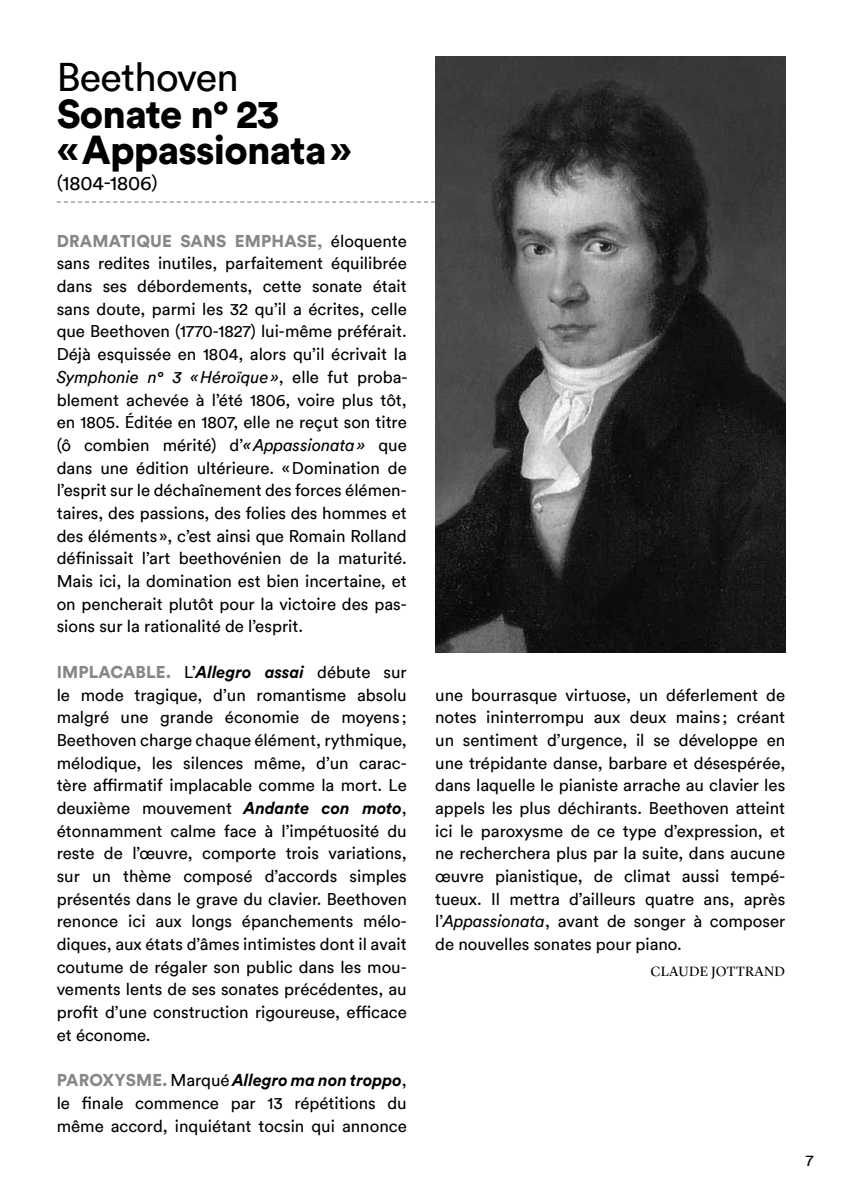
<style>
.page{position:relative;width:842px;height:1191px;background:#fff}
.page>*{position:absolute;margin:0;border:0;box-sizing:border-box;transform-origin:0 0}
.t1{font:900 40px/36.8px "Circular Std";letter-spacing:-.02em;color:#000}
.t2{font:40px "Circular";letter-spacing:-.02em;color:#000}
.t3{font:20px "Circular";color:#000}
.t4{font:17px/22.6px "Circular";color:#000;text-align:justify}
.t5{font:italic 700 17px "Circular Std";color:#000}
.t6{font:900 17px "Circular Std";letter-spacing:.01em;color:#878787}
.t7{font:16px "Circular";color:#000}
.t8{font:14px "Lyon Display";letter-spacing:.02em;color:#000}
.s1{font-family:"Circular";font-weight:400;color:#000}
.s2{font-style:italic}
.s3{font-weight:900;font-style:normal;color:#878787}
.s4{font-family:"Circular";font-weight:400;font-style:normal}
.s5{font-family:"Circular Std";font-weight:700;font-style:italic}
</style>
<div class="page">
<svg style="left:57px;top:201px;width:378px;height:2px"></svg>
<img style="left:435px;top:57px;width:350px;height:595px">
<h1 class="t2" style="left:57px;top:50px;width:184px">Beethoven</h1>
<h1 class="t1" style="left:57px;top:94px;width:297px">Sonate n° 23 «Appassionata»</h1>
<p class="t3" style="left:57px;top:170px;width:102px">(1804-1806)</p>
<p class="t6" style="left:57px;top:229px;width:351px">DRAMATIQUE SANS EMPHASE, <span class="s1">éloquente</span></p>
<p class="t4" style="left:57px;top:251px;width:352px">sans redites inutiles, parfaitement équilibrée dans ses débordements, cette sonate était sans doute, parmi les 32 qu’il a écrites, celle que Beethoven (1770-1827) lui-même préférait.<br>Déjà esquissée en 1804, alors qu’il écrivait la <span class="s2">Symphonie n° 3 «Héroïque»</span>, elle fut proba&shy;blement achevée à l’été 1806, voire plus tôt, en 1805. Éditée en 1807, elle ne reçut son titre (ô combien mérité) d’<span class="s2">«Appassionata»</span> que dans une édition ultérieure. «Domination de l’esprit sur le déchaînement des forces élémen&shy;taires, des passions, des folies des hommes et des éléments », c’est ainsi que Romain Rolland définissait l’art beethovénien de la maturité.<br>Mais ici, la domination est bien incertaine, et on pencherait plutôt pour la victoire des pas&shy;sions sur la rationalité de l’esprit.</p>
<p class="t5" style="left:57px;top:661px;width:351px"><span class="s3">IMPLACABLE.</span> <span class="s4">L’</span>Allegro assai <span class="s4">débute sur</span></p>
<p class="t4" style="left:57px;top:682px;width:352px">le mode tragique, d’un romantisme absolu malgré une grande économie de moyens ; Beethoven charge chaque élément, rythmique, mélodique, les silences même, d’un carac&shy;tère affirmatif implacable comme la mort. Le deuxième mouvement <span class="s5">Andante con moto</span>, étonnamment calme face à l’impétuosité du reste de l’œuvre, comporte trois variations, sur un thème composé d’accords simples présentés dans le grave du clavier. Beethoven renonce ici aux longs épanchements mélo&shy;diques, aux états d’âmes intimistes dont il avait coutume de régaler son public dans les mou&shy;vements lents de ses sonates précédentes, au profit d’une construction rigoureuse, efficace et économe.</p>
<p class="t5" style="left:57px;top:1069px;width:351px"><span class="s3">PAROXYSME.</span> <span class="s4">Marqué</span> Allegro ma non troppo<span class="s4">,</span></p>
<p class="t4" style="left:57px;top:1090px;width:352px">le finale commence par 13 répétitions du même accord, inquiétant tocsin qui annonce</p>
<p class="t4" style="left:435px;top:682px;width:352px">une bourrasque virtuose, un déferlement de notes ininterrompu aux deux mains ; créant un sentiment d’urgence, il se développe en une trépidante danse, barbare et désespérée, dans laquelle le pianiste arrache au clavier les appels les plus déchirants. Beethoven atteint ici le paroxysme de ce type d’expression, et ne recherchera plus par la suite, dans aucune œuvre pianistique, de climat aussi tempé&shy;tueux. Il mettra d’ailleurs quatre ans, après l’<span class="s2">Appassionata</span>, avant de songer à composer de nouvelles sonates pour piano.</p>
<p class="t8" style="left:650px;top:960px;width:136px">CLAUDE JOTTRAND</p>
<p class="t7" style="left:806px;top:1149px;width:9px">7</p>
</div>
